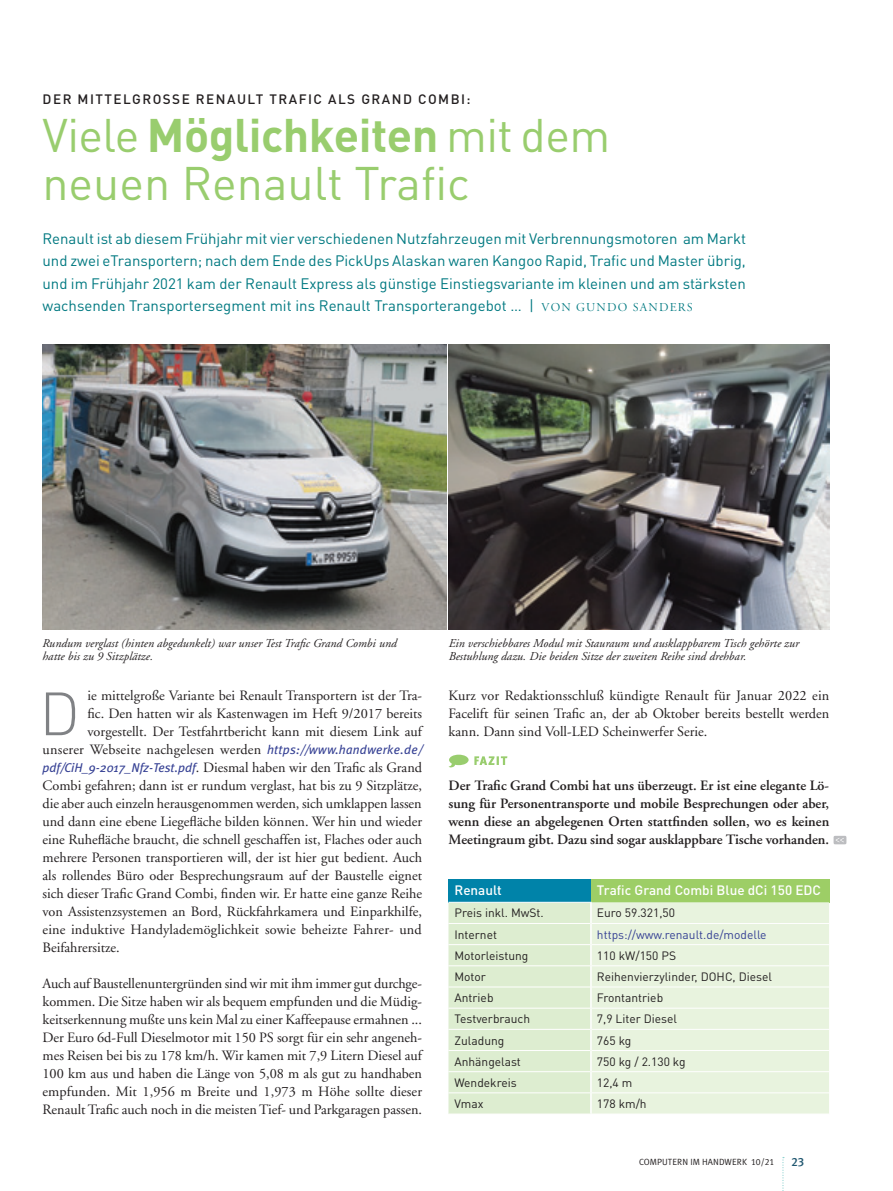
<style>
.page{position:relative;width:893px;height:1191px;background:#fff}
.page>*{position:absolute;margin:0;border:0;box-sizing:border-box;transform-origin:0 0}
.Initale{font:300 60px "DINOT";color:#808285}
._3_Fließtext{font:46.5px/48px "DINOT";color:#99cd6e}
._3_Fließtext-2{font:15px/22.5px "DINOT";color:#007981;text-align:justify}
._3_Fließtext-3{font:14.25px/18px "Adobe Garamond LT";color:#231f20;text-align:justify}
._3_Fließtext-4{font:600 14.25px/18px "Adobe Garamond LT";color:#231f20;text-align:justify}
._3_Fließtext-5{font:14.25px "Adobe Garamond LT";letter-spacing:.02em;color:#231f20}
.Overline_schwarz{font:500 13.5px "DINOT";letter-spacing:.11em;color:#231f20}
._3_Fließtext-6{font:500 13.5px "DINOT";color:#fff}
._4_Bildlegende{font:italic 12px/13.5px "Adobe Garamond LT";letter-spacing:.005em;color:#231f20}
._3_Fließtext-7{font:12px "DINOT";color:#231f20}
._3_Fließtext-8{font:12px "DINOT";color:#364194}
._3_Fließtext-9{font:12px "Meta Plus Medium Caps";color:#205770}
._2_Einleitung_10_pt{font:9px "Meta Plus Normal Caps";color:#231f20}
.s1{font-weight:700}
.s2{font-family:"Adobe Garamond LT Titling";font-size:12px}
.s3{font-family:"Meta Plus";font-style:italic;font-size:12.75px;color:#364194}
</style>
<div class="page">
<img style="left:449px;top:344px;width:381px;height:286px">
<img style="left:43px;top:344px;width:403px;height:286px">
<svg style="left:782px;top:1157px;width:2px;height:34px"></svg>
<div style="left:448px;top:878px;width:143px;height:24px;background:#0083a9"></div>
<div style="left:591px;top:878px;width:238px;height:24px;background:#9dce66"></div>
<div style="left:448px;top:903px;width:142px;height:210px;background:#ddedd0"></div>
<div style="left:592px;top:902px;width:237px;height:211px;background:#e8f3de"></div>
<hr style="left:448px;top:923px;width:142px;height:1px;background:#fff">
<hr style="left:592px;top:923px;width:237px;height:1px;background:#fff">
<hr style="left:448px;top:944px;width:142px;height:1px;background:#fff">
<hr style="left:592px;top:944px;width:237px;height:1px;background:#fff">
<hr style="left:448px;top:965px;width:142px;height:1px;background:#fff">
<hr style="left:592px;top:965px;width:237px;height:1px;background:#fff">
<hr style="left:448px;top:986px;width:142px;height:1px;background:#fff">
<hr style="left:592px;top:986px;width:237px;height:1px;background:#fff">
<hr style="left:448px;top:1007px;width:142px;height:1px;background:#fff">
<hr style="left:592px;top:1007px;width:237px;height:1px;background:#fff">
<hr style="left:448px;top:1029px;width:142px;height:1px;background:#fff">
<hr style="left:592px;top:1029px;width:237px;height:1px;background:#fff">
<hr style="left:448px;top:1050px;width:142px;height:1px;background:#fff">
<hr style="left:592px;top:1050px;width:237px;height:1px;background:#fff">
<hr style="left:448px;top:1071px;width:142px;height:1px;background:#fff">
<hr style="left:592px;top:1071px;width:237px;height:1px;background:#fff">
<hr style="left:448px;top:1092px;width:142px;height:1px;background:#fff">
<hr style="left:592px;top:1092px;width:237px;height:1px;background:#fff">
<svg style="left:449px;top:754px;width:58px;height:13px"></svg>
<div style="left:834px;top:836px;width:12px;height:8px;background:#bcbdc0;border-radius:2px"></div>
<svg style="left:836px;top:838px;width:8px;height:4px"></svg>
<p class="Overline_schwarz" style="left:43px;top:90px;width:430px">DER MITTELGROSSE RENAULT TRAFIC ALS GRAND COMBI:</p>
<p class="_3_Fließtext" style="left:43px;top:109px;width:569px">Viele <span class="s1">Möglichkeiten</span> mit dem neuen Renault Trafic</p>
<p class="_3_Fließtext-2" style="left:43px;top:226px;width:705px">Renault ist ab diesem Frühjahr mit vier verschiedenen Nutzfahrzeugen mit Verbrennungsmotoren am Markt und zwei eTransportern; nach dem Ende des PickUps Alaskan waren Kangoo Rapid, Trafic und Master übrig, und im Frühjahr 2021 kam der Renault Express als günstige Einstiegsvariante im kleinen und am stärksten wachsenden Transportersegment mit ins Renault Transporterangebot … | <span class="s2">VON GUNDO SANDERS</span></p>
<p class="_4_Bildlegende" style="left:43px;top:636px;width:356px">Rundum verglast (hinten abgedunkelt) war unser Test Trafic Grand Combi und hatte bis zu 9 Sitzplätze.</p>
<p class="_4_Bildlegende" style="left:449px;top:636px;width:352px">Ein verschiebbares Modul mit Stauraum und ausklappbarem Tisch gehörte zur<br>Bestuhlung dazu. Die beiden Sitze der zweiten Reihe sind drehbar.</p>
<p class="_3_Fließtext-3" style="left:88px;top:686px;width:336px">ie mittelgroße Variante bei Renault Transportern ist der Tra-</p>
<p class="_3_Fließtext-3" style="left:88px;top:704px;width:336px">fic. Den hatten wir als Kastenwagen im Heft 9/2017 bereits</p>
<p class="_3_Fließtext-3" style="left:88px;top:722px;width:336px">vorgestellt. Der Testfahrtbericht kann mit diesem Link auf</p>
<p class="_3_Fließtext-5" style="left:43px;top:741px;width:381px">unserer Webseite nachgelesen werden <span class="s3">https://www.handwerke.de/</span></p>
<p class="_3_Fließtext-3" style="left:43px;top:758px;width:381px"><span class="s3">pdf/CiH_9-2017_Nfz-Test.pdf</span>. Diesmal haben wir den Trafic als Grand</p>
<p class="_3_Fließtext-3" style="left:43px;top:776px;width:381px">Combi gefahren; dann ist er rundum verglast, hat bis zu 9 Sitzplätze,</p>
<p class="_3_Fließtext-3" style="left:43px;top:794px;width:381px">die aber auch einzeln herausgenommen werden, sich umklappen lassen</p>
<p class="_3_Fließtext-3" style="left:43px;top:812px;width:381px">und dann eine ebene Liegefläche bilden können. Wer hin und wieder</p>
<p class="_3_Fließtext-3" style="left:43px;top:830px;width:381px">eine Ruhefläche braucht, die schnell geschaffen ist, Flaches oder auch</p>
<p class="_3_Fließtext-3" style="left:43px;top:848px;width:381px">mehrere Personen transportieren will, der ist hier gut bedient. Auch</p>
<p class="_3_Fließtext-3" style="left:43px;top:866px;width:381px">als rollendes Büro oder Besprechungsraum auf der Baustelle eignet</p>
<p class="_3_Fließtext-3" style="left:43px;top:884px;width:381px">sich dieser Trafic Grand Combi, finden wir. Er hatte eine ganze Reihe</p>
<p class="_3_Fließtext-3" style="left:43px;top:902px;width:381px">von Assistenzsystemen an Bord, Rückfahrkamera und Einparkhilfe,</p>
<p class="_3_Fließtext-3" style="left:43px;top:920px;width:381px">eine induktive Handylademöglichkeit sowie beheizte Fahrer- und</p>
<p class="_3_Fließtext-3" style="left:43px;top:938px;width:79px">Beifahrersitze.</p>
<p class="_3_Fließtext-3" style="left:43px;top:974px;width:381px">Auch auf Baustellenuntergründen sind wir mit ihm immer gut durchge&shy;kommen. Die Sitze haben wir als bequem empfunden und die Müdig&shy;keitserkennung mußte uns kein Mal zu einer Kaffeepause ermahnen ...</p>
<p class="_3_Fließtext-3" style="left:43px;top:1028px;width:381px">Der Euro 6d-Full Dieselmotor mit 150 PS sorgt für ein sehr angeneh&shy;mes Reisen bei bis zu 178 km/h. Wir kamen mit 7,9 Litern Diesel auf 100 km aus und haben die Länge von 5,08 m als gut zu handhaben empfunden. Mit 1,956 m Breite und 1,973 m Höhe sollte dieser Renault Trafic auch noch in die meisten Tief- und Parkgaragen passen.</p>
<p class="Initale" style="left:39px;top:672px;width:42px">D</p>
<p class="_3_Fließtext-3" style="left:449px;top:686px;width:382px">Kurz vor Redaktionsschluß kündigte Renault für Januar 2022 ein Facelift für seinen Trafic an, der ab Oktober bereits bestellt werden kann. Dann sind Voll-LED Scheinwerfer Serie.</p>
<p class="_3_Fließtext-4" style="left:449px;top:776px;width:382px">Der Trafic Grand Combi hat uns überzeugt. Er ist eine elegante Lö&shy;sung für Personentransporte und mobile Besprechungen oder aber, wenn diese an abgelegenen Orten stattfinden sollen, wo es keinen Meetingraum gibt. Dazu sind sogar ausklappbare Tische vorhanden.</p>
<p class="_3_Fließtext-6" style="left:454px;top:881px;width:49px">Renault</p>
<p class="_3_Fließtext-6" style="left:597px;top:881px;width:226px">Trafic Grand Combi Blue dCi 150 EDC</p>
<p class="_3_Fließtext-7" style="left:454px;top:905px;width:91px">Preis inkl. MwSt.</p>
<p class="_3_Fließtext-7" style="left:597px;top:905px;width:80px">Euro 59.321,50</p>
<p class="_3_Fließtext-7" style="left:454px;top:926px;width:44px">Internet</p>
<p class="_3_Fließtext-8" style="left:597px;top:926px;width:171px">https://www.renault.de/modelle</p>
<p class="_3_Fließtext-7" style="left:454px;top:947px;width:75px">Motorleistung</p>
<p class="_3_Fließtext-7" style="left:597px;top:947px;width:81px">110 kW/150 PS</p>
<p class="_3_Fließtext-7" style="left:454px;top:968px;width:33px">Motor</p>
<p class="_3_Fließtext-7" style="left:597px;top:968px;width:177px">Reihenvierzylinder, DOHC, Diesel</p>
<p class="_3_Fließtext-7" style="left:454px;top:989px;width:41px">Antrieb</p>
<p class="_3_Fließtext-7" style="left:597px;top:989px;width:68px">Frontantrieb</p>
<p class="_3_Fließtext-7" style="left:454px;top:1010px;width:77px">Testverbrauch</p>
<p class="_3_Fließtext-7" style="left:597px;top:1010px;width:82px">7,9 Liter Diesel</p>
<p class="_3_Fließtext-7" style="left:454px;top:1032px;width:51px">Zuladung</p>
<p class="_3_Fließtext-7" style="left:597px;top:1032px;width:36px">765 kg</p>
<p class="_3_Fließtext-7" style="left:454px;top:1053px;width:68px">Anhängelast</p>
<p class="_3_Fließtext-7" style="left:597px;top:1053px;width:90px">750 kg / 2.130 kg</p>
<p class="_3_Fließtext-7" style="left:454px;top:1074px;width:64px">Wendekreis</p>
<p class="_3_Fließtext-7" style="left:597px;top:1074px;width:37px">12,4 m</p>
<p class="_3_Fließtext-7" style="left:454px;top:1095px;width:30px">Vmax</p>
<p class="_3_Fließtext-7" style="left:597px;top:1095px;width:51px">178 km/h</p>
<p class="_2_Einleitung_10_pt" style="left:639px;top:1157px;width:137px">COMPUTERN IM HANDWERK 10/21</p>
<p class="_3_Fließtext-9" style="left:791px;top:1154px;width:14px">23</p>
</div>
